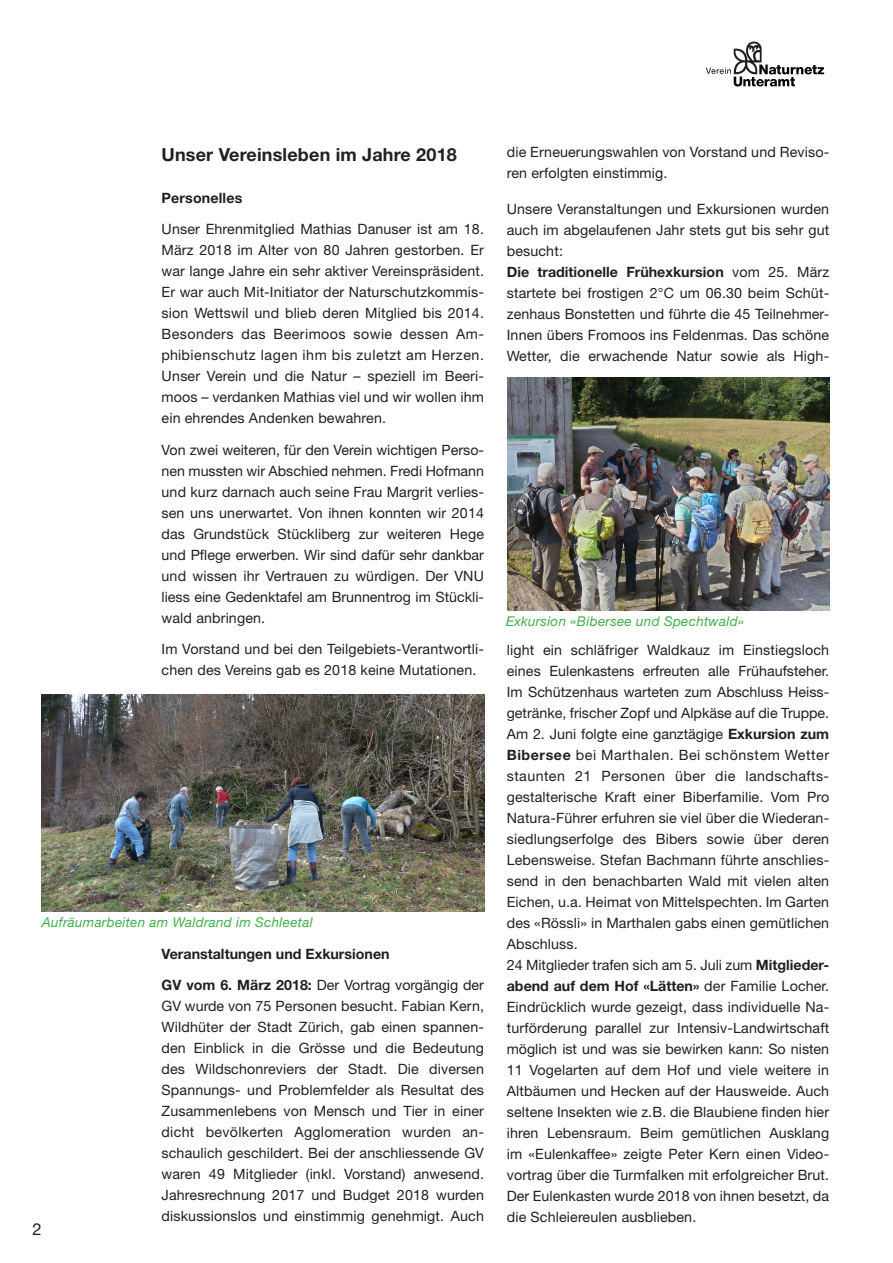
<style>
.page{position:relative;width:893px;height:1263px;background:#fff}
.page>*{position:absolute;margin:0;border:0;box-sizing:border-box;transform-origin:0 0}
.t1{font:700 18px "Helvetica Neue";letter-spacing:.01em;color:#231f20}
.t2{font:16.5px "Helvetica Neue";color:#231f20}
.t3{font:14.25px/21px "Helvetica Neue";letter-spacing:.01em;color:#231f20;text-align:justify}
.t4{font:14.25px/21px "Helvetica Neue";letter-spacing:.04em;color:#231f20}
.t5{font:700 14.25px "Helvetica Neue";color:#231f20}
.t6{font:italic 13.5px "Helvetica Neue";letter-spacing:.02em;color:#40ae49}
.s1{font-weight:700}
</style>
<div class="page">
<svg style="left:706px;top:42px;width:118px;height:44px"></svg>
<img style="left:42px;top:695px;width:442px;height:216px">
<img style="left:507px;top:377px;width:322px;height:233px">
<p class="t1" style="left:162px;top:143px;width:297px">Unser Vereinsleben im Jahre 2018</p>
<p class="t5" style="left:162px;top:189px;width:82px">Personelles</p>
<p class="t3" style="left:162px;top:219px;width:324px">Unser Ehrenmitglied Mathias Danuser ist am 18.<br>März 2018 im Alter von 80 Jahren gestorben. Er war lange Jahre ein sehr aktiver Vereinspräsident.<br>Er war auch Mit-Initiator der Naturschutzkommis&shy;sion Wettswil und blieb deren Mitglied bis 2014.<br>Besonders das Beerimoos sowie dessen Am&shy;phibienschutz lagen ihm bis zuletzt am Herzen.<br>Unser Verein und die Natur – speziell im Beeri&shy;moos – verdanken Mathias viel und wir wollen ihm ein ehrendes Andenken bewahren.</p>
<p class="t3" style="left:162px;top:439px;width:324px">Von zwei weiteren, für den Verein wichtigen Perso&shy;nen mussten wir Abschied nehmen. Fredi Hofmann und kurz darnach auch seine Frau Margrit verlies&shy;sen uns unerwartet. Von ihnen konnten wir 2014 das Grundstück Stückliberg zur weiteren Hege und Pflege erwerben. Wir sind dafür sehr dankbar und wissen ihr Vertrauen zu würdigen. Der VNU liess eine Gedenktafel am Brunnentrog im Stückli&shy;wald anbringen.</p>
<p class="t3" style="left:162px;top:639px;width:324px">Im Vorstand und bei den Teilgebiets-Verantwortli&shy;chen des Vereins gab es 2018 keine Mutationen.</p>
<p class="t6" style="left:42px;top:914px;width:272px">Aufräumarbeiten am Waldrand im Schleetal</p>
<p class="t2" style="left:33px;top:1219px;width:11px">2</p>
<p class="t5" style="left:162px;top:945px;width:230px">Veranstaltungen und Exkursionen</p>
<p class="t3" style="left:162px;top:975px;width:324px"><span class="s1">GV vom 6. März 2018:</span> Der Vortrag vorgängig der GV wurde von 75 Personen besucht. Fabian Kern, Wildhüter der Stadt Zürich, gab einen spannen&shy;den Einblick in die Grösse und die Bedeutung des Wildschonreviers der Stadt. Die diversen Spannungs- und Problemfelder als Resultat des Zusammenlebens von Mensch und Tier in einer dicht bevölkerten Agglomeration wurden an&shy;schaulich geschildert. Bei der anschliessende GV waren 49 Mitglieder (inkl. Vorstand) anwesend.<br>Jahresrechnung 2017 und Budget 2018 wurden diskussionslos und einstimmig genehmigt. Auch</p>
<p class="t3" style="left:507px;top:141px;width:324px">die Erneuerungswahlen von Vorstand und Reviso&shy;ren erfolgten einstimmig.</p>
<p class="t3" style="left:507px;top:198px;width:324px">Unsere Veranstaltungen und Exkursionen wurden auch im abgelaufenen Jahr stets gut bis sehr gut besucht:</p>
<p class="t3" style="left:507px;top:261px;width:324px"><span class="s1">Die traditionelle Frühexkursion</span> vom 25. März startete bei frostigen 2°C um 06.30 beim Schüt&shy;zenhaus Bonstetten und führte die 45 Teilnehmer-Innen übers Fromoos ins Feldenmas. Das schöne Wetter, die erwachende Natur sowie als High-</p>
<p class="t6" style="left:506px;top:613px;width:240px">Exkursion «Bibersee und Spechtwald»</p>
<p class="t3" style="left:507px;top:639px;width:324px">light ein schläfriger Waldkauz im Einstiegsloch eines Eulenkastens erfreuten alle Frühaufsteher.<br>Im Schützenhaus warteten zum Abschluss Heiss&shy;getränke, frischer Zopf und Alpkäse auf die Truppe.</p>
<p class="t4" style="left:507px;top:723px;width:324px">Am 2. Juni folgte eine ganztägige <span class="s1">Exkursion zum<br>Bibersee</span> bei Marthalen. Bei schönstem Wetter</p>
<p class="t3" style="left:507px;top:765px;width:324px">staunten 21 Personen über die landschafts&shy;gestalterische Kraft einer Biberfamilie. Vom Pro Natura-Führer erfuhren sie viel über die Wiederan&shy;siedlungserfolge des Bibers sowie über deren Lebensweise. Stefan Bachmann führte anschlies&shy;send in den benachbarten Wald mit vielen alten Eichen, u.a. Heimat von Mittelspechten. Im Garten des «Rössli» in Marthalen gabs einen gemütlichen Abschluss.</p>
<p class="t3" style="left:507px;top:954px;width:324px">24 Mitglieder trafen sich am 5. Juli zum <span class="s1">Mitglieder&shy;abend auf dem Hof «Lätten»</span> der Familie Locher.<br>Eindrücklich wurde gezeigt, dass individuelle Na&shy;turförderung parallel zur Intensiv-Landwirtschaft möglich ist und was sie bewirken kann: So nisten 11 Vogelarten auf dem Hof und viele weitere in Altbäumen und Hecken auf der Hausweide. Auch seltene Insekten wie z.B. die Blaubiene finden hier ihren Lebensraum. Beim gemütlichen Ausklang im «Eulenkaffee» zeigte Peter Kern einen Video&shy;vortrag über die Turmfalken mit erfolgreicher Brut.<br>Der Eulenkasten wurde 2018 von ihnen besetzt, da die Schleiereulen ausblieben.</p>
</div>
